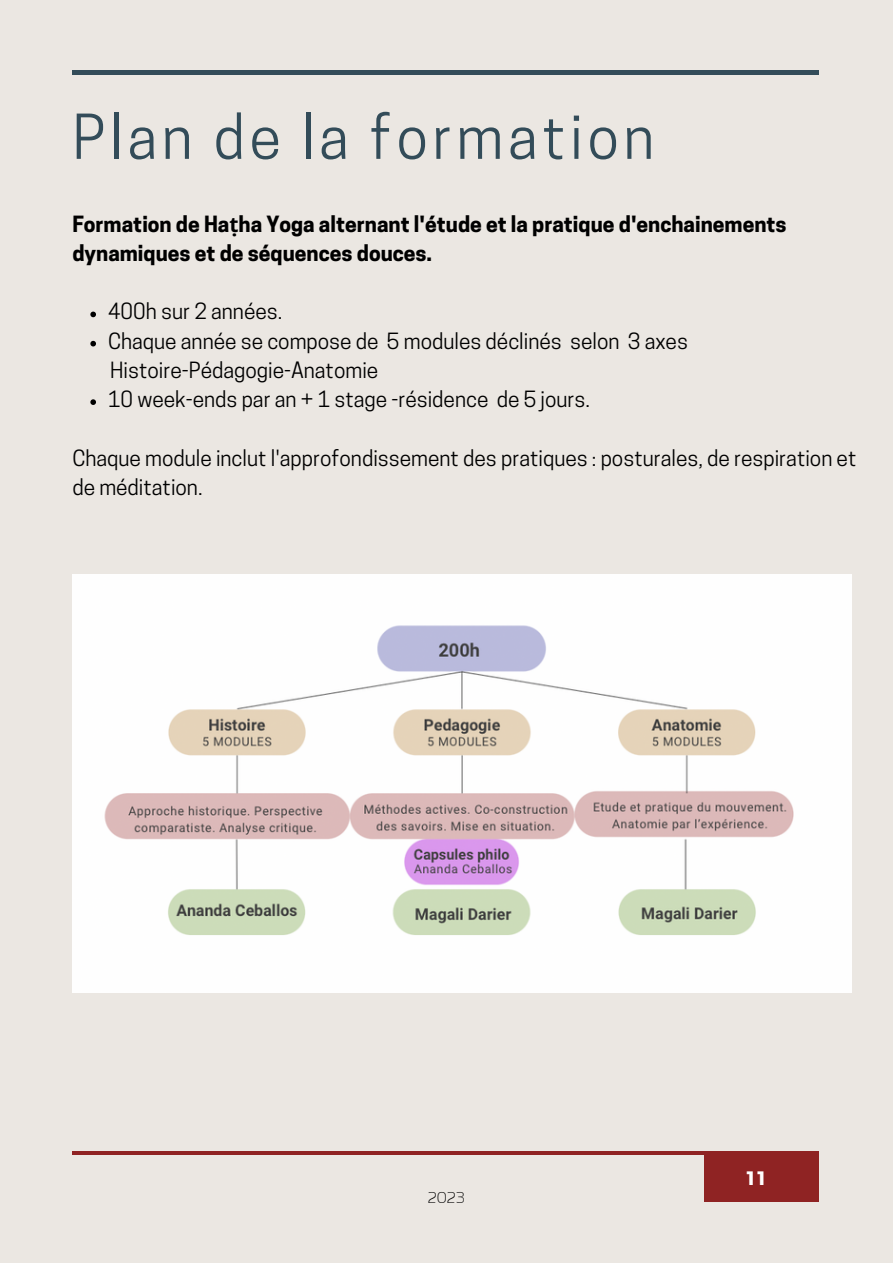
<style>
.page{position:relative;width:893px;height:1264px;background:#fff}
.page>*{position:absolute;margin:0;border:0;box-sizing:border-box;transform-origin:0 0}
.t1{font:58.05px "Cooper Hewitt";letter-spacing:.08em;color:#334c59}
.t2{font:21px/29.2px "Cooper Hewitt";color:#000}
.t3{font:700 21px/29.2px "Cooper Hewitt";color:#000}
.t4{font:19.65px "Gruppo";color:#000}
.t5{font:700 19.35px "Montserrat";color:#fff}
.s1{font-family:"Noto Sans"}
</style>
<div class="page">
<div style="left:0;top:0;width:892px;height:1262px;background:#ebe7e2"></div>
<hr style="left:72px;top:71px;width:747px;height:3px;background:#334c59">
<div style="left:704px;top:1154px;width:114px;height:46px;background:#8f2323"></div>
<hr style="left:72px;top:1151px;width:747px;height:3px;background:#8f2323">
<img style="left:72px;top:574px;width:779px;height:418px">
<svg style="left:90px;top:311px;width:6px;height:6px"></svg>
<svg style="left:90px;top:341px;width:6px;height:5px"></svg>
<svg style="left:90px;top:399px;width:6px;height:6px"></svg>
<p class="t1" style="left:72px;top:115px;width:583px">Plan de la formation</p>
<p class="t3" style="left:72px;top:212px;width:715px">Formation de Ha<span class="s1">ṭ</span>ha Yoga alternant l'étude et la pratique d'enchainements dynamiques et de séquences douces.</p>
<p class="t2" style="left:108px;top:299px;width:176px">400h sur 2 années.</p>
<p class="t2" style="left:108px;top:329px;width:581px">Chaque année se compose de 5 modules déclinés selon 3 axes</p>
<p class="t2" style="left:108px;top:387px;width:483px">10 week-ends par an + 1 stage -résidence de 5 jours.</p>
<p class="t2" style="left:110px;top:358px;width:269px">Histoire-Pédagogie-Anatomie</p>
<p class="t2" style="left:72px;top:446px;width:785px">Chaque module inclut l'approfondissement des pratiques : posturales, de respiration et de méditation.</p>
<p class="t4" style="left:428px;top:1187px;width:38px">2023</p>
<p class="t5" style="left:746px;top:1165px;width:20px">11</p>
</div>
